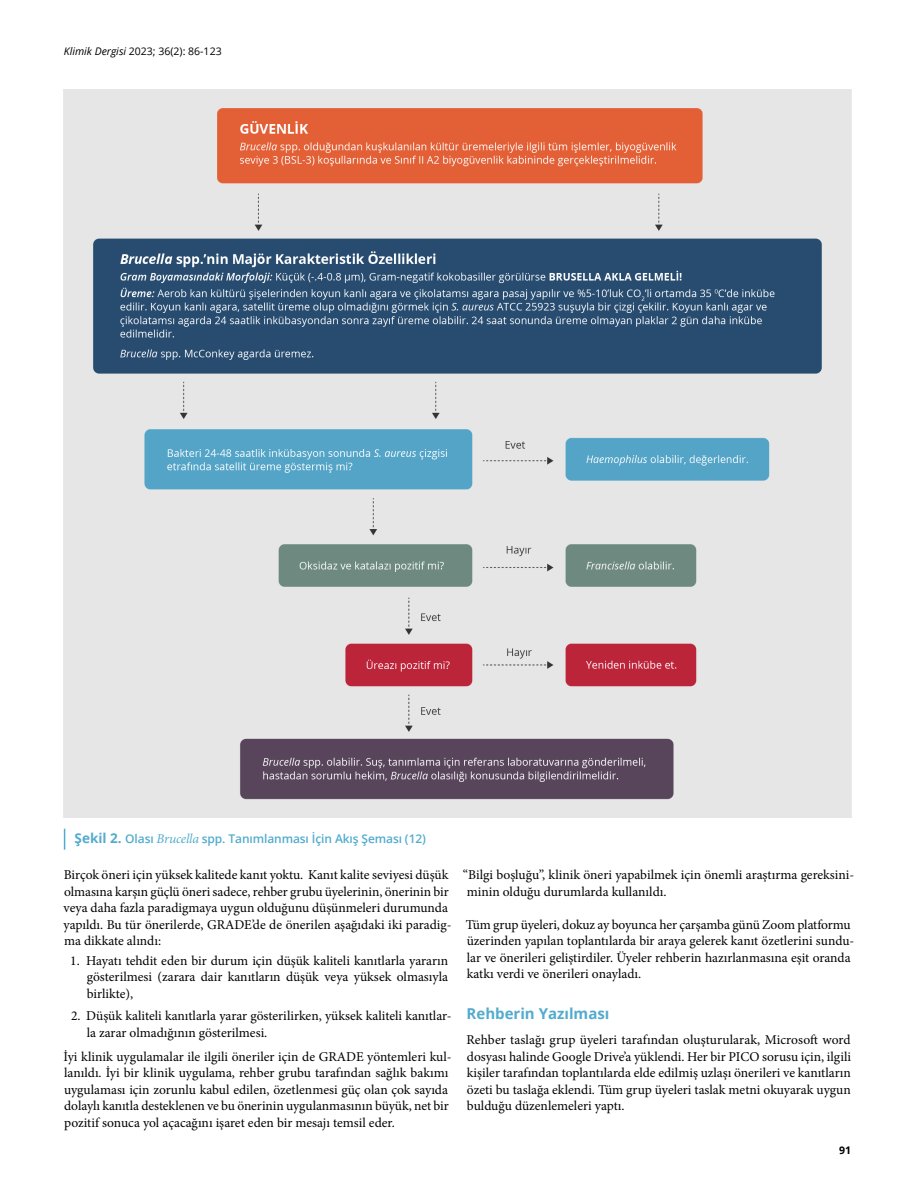
<style>
.page{position:relative;width:915px;height:1191px;background:#fff}
.page>*{position:absolute;margin:0;border:0;box-sizing:border-box;transform-origin:0 0}
.t1{font:700 15px "Open Sans";color:#52abce}
.t2{font:13.5px/16.5px "Minion Pro";color:#000}
.t3{font:600 12px "Open Sans";letter-spacing:-.01em;color:#53acce}
.t4{font:10.5px "Open Sans";color:#000}
.t5{font:700 10.5px "Open Sans";color:#000}
.s1{font-style:italic}
.s2{font-weight:700;font-size:13.5px}
.s3{font-family:"Minion Pro";font-weight:400;font-style:italic;font-size:13.5px}
</style>
<div class="page">
<img style="left:64px;top:90px;width:786px;height:727px">
<svg style="left:64px;top:828px;width:1px;height:21px"></svg>
<p class="t4" style="left:64px;top:44px;width:159px"><span class="s1">Klimik Dergisi</span> 2023; 36(2): 86-123</p>
<p class="t3" style="left:75px;top:830px;width:352px"><span class="s2">Şekil 2.</span> Olası <span class="s3">Brucella</span> spp. Tanımlanması İçin Akış Şeması (12)</p>
<p class="t2" style="left:63px;top:867px;width:389px">Birçok öneri için yüksek kalitede kanıt yoktu. Kanıt kalite seviyesi düşük olmasına karşın güçlü öneri sadece, rehber grubu üyelerinin, önerinin bir veya daha fazla paradigmaya uygun olduğunu düşünmeleri durumunda yapıldı. Bu tür önerilerde, GRADE’de de önerilen aşağıdaki iki paradig&shy;ma dikkate alındı:</p>
<p class="t2" style="left:87px;top:952px;width:363px;text-align:justify;text-indent:-17px">1. Hayatı tehdit eden bir durum için düşük kaliteli kanıtlarla yararın gösterilmesi (zarara dair kanıtların düşük veya yüksek olmasıyla birlikte),</p>
<p class="t2" style="left:87px;top:1007px;width:366px;text-indent:-16px">2. Düşük kaliteli kanıtlarla yarar gösterilirken, yüksek kaliteli kanıtlar&shy;la zarar olmadığının gösterilmesi.</p>
<p class="t2" style="left:63px;top:1048px;width:389px">İyi klinik uygulamalar ile ilgili öneriler için de GRADE yöntemleri kul&shy;lanıldı. İyi bir klinik uygulama, rehber grubu tarafından sağlık bakımı uygulaması için zorunlu kabul edilen, özetlenmesi güç olan çok sayıda dolaylı kanıtla desteklenen ve bu önerinin uygulanmasının büyük, net bir pozitif sonuca yol açacağını işaret eden bir mesajı temsil eder.</p>
<p class="t2" style="left:463px;top:866px;width:393px">“Bilgi boşluğu”, klinik öneri yapabilmek için önemli araştırma gereksini&shy;minin olduğu durumlarda kullanıldı.</p>
<p class="t2" style="left:465px;top:916px;width:390px">Tüm grup üyeleri, dokuz ay boyunca her çarşamba günü Zoom platformu üzerinden yapılan toplantılarda bir araya gelerek kanıt özetlerini sundu&shy;lar ve önerileri geliştirdiler. Üyeler rehberin hazırlanmasına eşit oranda katkı verdi ve önerileri onayladı.</p>
<p class="t1" style="left:466px;top:1002px;width:144px">Rehberin Yazılması</p>
<p class="t2" style="left:466px;top:1032px;width:386px;text-align:justify">Rehber taslağı grup üyeleri tarafından oluşturularak, Microsoft word dosyası halinde Google Drive’a yüklendi. Her bir PICO sorusu için, ilgili kişiler tarafından toplantılarda elde edilmiş uzlaşı önerileri ve kanıtların özeti bu taslağa eklendi. Tüm grup üyeleri taslak metni okuyarak uygun bulduğu düzenlemeleri yaptı.</p>
<p class="t5" style="left:838px;top:1142px;width:13px">91</p>
</div>
